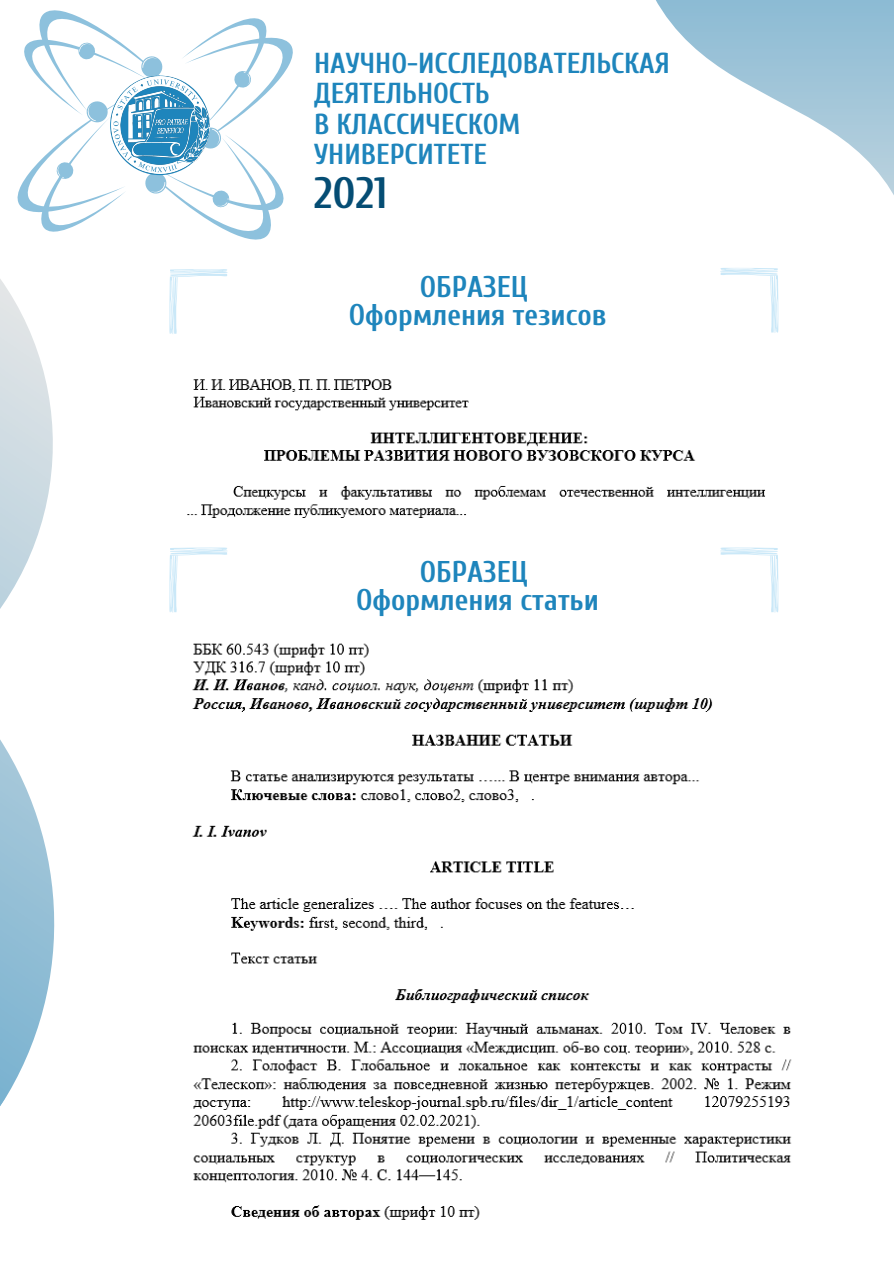
<style>
.page{position:relative;width:894px;height:1264px;background:#fff}
.page>*{position:absolute;margin:0;border:0;box-sizing:border-box;transform-origin:0 0}
.t1{font:700 43.8px "Cuprum";color:#054d74}
.t2{font:700 29.85px "Cuprum";color:#1e85bc}
.t3{font:700 28.8px "Cuprum";color:#1e85bc}
</style>
<div class="page">
<svg style="left:656px;top:0;width:237px;height:331px"></svg>
<svg style="left:0;top:272px;width:228px;height:834px"></svg>
<svg style="left:17px;top:10px;width:276px;height:230px"></svg>
<img style="left:111px;top:76px;width:98px;height:98px">
<img style="left:169px;top:363px;width:596px;height:166px">
<img style="left:99px;top:632px;width:693px;height:588px">
<svg style="left:169px;top:269px;width:58px;height:65px"></svg>
<svg style="left:169px;top:547px;width:58px;height:65px"></svg>
<svg style="left:720px;top:268px;width:58px;height:65px"></svg>
<svg style="left:720px;top:547px;width:58px;height:65px"></svg>
<p class="t3" style="left:314px;top:47px;width:357px">НАУЧНО-ИССЛЕДОВАТЕЛЬСКАЯ</p>
<p class="t3" style="left:314px;top:77px;width:177px">ДЕЯТЕЛЬНОСТЬ</p>
<p class="t3" style="left:314px;top:108px;width:208px">В КЛАССИЧЕСКОМ</p>
<p class="t3" style="left:314px;top:138px;width:174px">УНИВЕРСИТЕТЕ</p>
<p class="t1" style="left:314px;top:169px;width:75px">2021</p>
<p class="t2" style="left:420px;top:270px;width:109px">ОБРАЗЕЦ</p>
<p class="t2" style="left:348px;top:298px;width:259px">Оформления тезисов</p>
<p class="t2" style="left:420px;top:555px;width:109px">ОБРАЗЕЦ</p>
<p class="t2" style="left:356px;top:583px;width:244px">Оформления статьи</p>
</div>
